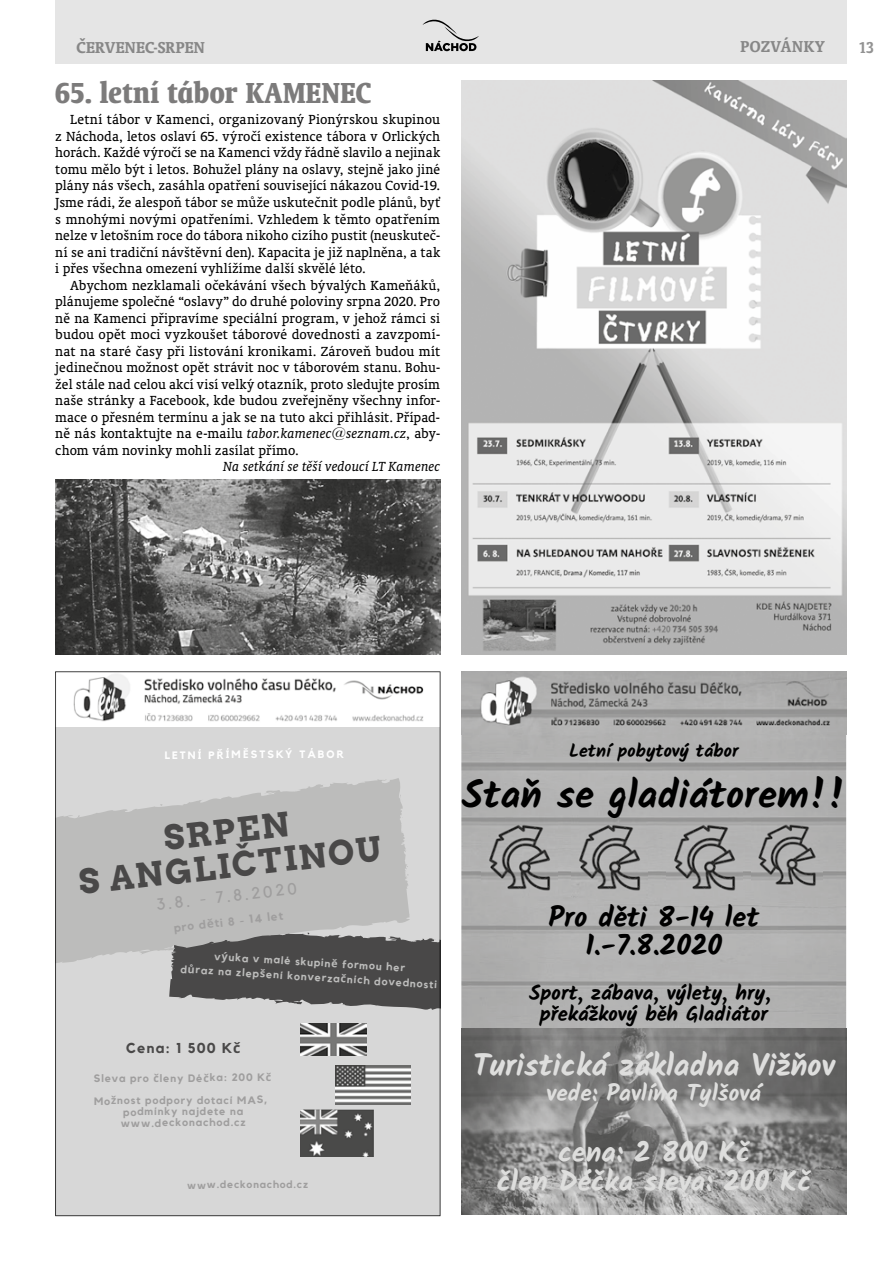
<style>
.page{position:relative;width:893px;height:1263px;background:#fff}
.page>*{position:absolute;margin:0;border:0;box-sizing:border-box;transform-origin:0 0}
.t1{font:700 38.85px "Kalam";color:#000}
.t2{font:700 33.6px/34.2px "Arvo";color:#494848;text-align:center}
.t3{font:700 condensed 33px "Oranda AT";letter-spacing:.015em;color:#7c7b7b;scale:.95 1}
.t4{font:700 31.05px "Kalam";color:#dededd}
.t5{font:700 28.5px/28.2px "Kalam";color:#dededd;text-align:center}
.t6{font:700 28.5px/28.2px "Kalam";color:#000;text-align:center}
.t7{font:700 23.25px "Kalam";color:#dededd}
.t8{font:700 20.7px/20.7px "Kalam";color:#000;text-align:center}
.t9{font:700 18.15px "Kalam";color:#000}
.t10{font:700 18px "Oranda AT";letter-spacing:.015em;color:#878787}
.t11{font:700 18px "Oranda AT";letter-spacing:.035em;color:#878787}
.t12{font:700 18px "Oranda AT";color:#929292;scale:.9 1}
.t13{font:16.2px "Kollektif";color:#9f9e9e}
.t14{font:15px/16.5px "Oranda AT";letter-spacing:.01em;color:#000;text-align:justify}
.t15{font:italic 15px "Oranda AT";letter-spacing:.005em;color:#000}
.t16{font:700 14.25px "Kollektif";letter-spacing:.07em;color:#494848}
.t17{font:700 11.7px "Kollektif";color:#9f9e9e}
.t18{font:700 10.65px/22.2px "Kollektif";letter-spacing:.07em;color:#9f9e9e}
.t19{font:700 10.65px/14.7px "Kollektif";color:#bcbcbb;text-align:center}
.t20{font:700 10.65px "Kollektif";letter-spacing:.18em;color:#fff}
.t21{font:700 10.35px "Kollektif";letter-spacing:.07em;color:#9f9e9e}
.s1{font-style:italic}
.s2{font-family:"Noto Sans"}
</style>
<div class="page">
<div style="left:55px;top:0;width:792px;height:64px;background:#e5e5e5"></div>
<svg style="left:422px;top:19px;width:57px;height:32px"></svg>
<img style="left:461px;top:81px;width:385px;height:574px">
<svg style="left:55px;top:671px;width:385px;height:545px;background:#c2c2c2"></svg>
<img style="left:461px;top:671px;width:385px;height:63px">
<img style="left:461px;top:1028px;width:385px;height:186px">
<img style="left:482px;top:820px;width:75px;height:75px">
<img style="left:752px;top:820px;width:70px;height:70px">
<img style="left:572px;top:820px;width:75px;height:75px">
<img style="left:667px;top:820px;width:75px;height:75px">
<img style="left:55px;top:479px;width:385px;height:176px">
<p class="t10" style="left:77px;top:37px;width:130px">ČERVENEC-SRPEN</p>
<p class="t11" style="left:741px;top:36px;width:86px">POZVÁNKY</p>
<p class="t12" style="left:859px;top:37px;width:18px">13</p>
<h3 class="t3" style="left:55px;top:73px;width:334px">65. letní tábor KAMENEC</h3>
<p class="t14" style="left:55px;top:111px;width:386px;text-indent:15px">Letní tábor v Kamenci, organizovaný Pionýrskou skupinou z Náchoda, letos oslaví 65. výročí existence tábora v Orlických horách. Každé výročí se na Kamenci vždy řádně slavilo a nejinak tomu mělo být i letos. Bohužel plány na oslavy, stejně jako jiné plány nás všech, zasáhla opatření související nákazou Covid-19.<br>Jsme rádi, že alespoň tábor se může uskutečnit podle plánů, byť s mnohými novými opatřeními. Vzhledem k těmto opatřením nelze v letošním roce do tábora nikoho cizího pustit (neuskuteč&shy;ní se ani tradiční návštěvní den). Kapacita je již naplněna, a tak i přes všechna omezení vyhlížíme další skvělé léto.</p>
<p class="t14" style="left:55px;top:276px;width:386px;text-indent:15px">Abychom nezklamali očekávání všech bývalých Kameňáků, plánujeme společné “oslavy” do druhé poloviny srpna 2020. Pro ně na Kamenci připravíme speciální program, v jehož rámci si budou opět moci vyzkoušet táborové dovednosti a zavzpomí&shy;nat na staré časy při listování kronikami. Zároveň budou mít jedinečnou možnost opět strávit noc v táborovém stanu. Bohu&shy;žel stále nad celou akcí visí velký otazník, proto sledujte prosím naše stránky a Facebook, kde budou zveřejněny všechny infor&shy;mace o přesném termínu a jak se na tuto akci přihlásit. Případ&shy;ně nás kontaktujte na e-mailu <span class="s1">tabor.kamenec@seznam.cz</span>, aby&shy;chom vám novinky mohli zasílat přímo.</p>
<p class="t15" style="left:223px;top:458px;width:218px">Na setkání se těší vedoucí LT Kamenec</p>
<p class="t20" style="left:165px;top:748px;width:181px">LETNÍ P<span class="s2">Ř</span>ÍM<span class="s2">Ě</span>STSK<span class="s2">Ý</span> TÁBOR</p>
<h2 class="t2" style="left:74px;top:830px;width:306px;rotate:-6deg">SRPEN<br>S ANGLIČTINOU</h2>
<p class="t13" style="left:156px;top:894px;width:143px;rotate:-6deg">3.8. - 7.8.2020</p>
<p class="t17" style="left:173px;top:921px;width:111px;rotate:-6deg">pro d<span class="s2">ě</span>ti 8 - 14 let</p>
<p class="t19" style="left:182px;top:946px;width:258px;rotate:4deg">v<span class="s2">ý</span>uka v malé skupin<span class="s2">ě</span> formou her<br>d<span class="s2">ů</span>raz na zlep<span class="s2">š</span>ení konverza<span class="s2">č</span>ních dovednosti</p>
<p class="t16" style="left:126px;top:1040px;width:116px">Cena: 1 500 K<span class="s2">č</span></p>
<p class="t18" style="left:94px;top:1067px;width:179px">Sleva pro <span class="s2">č</span>leny Dé<span class="s2">č</span>ka: 200 K<span class="s2">č<br></span>Mo<span class="s2">ž</span>nost podpory dotací MAS,</p>
<p class="t18" style="left:121px;top:1106px;width:127px;line-height:11.1px">podmínky najdete na www.deckonachod.cz</p>
<p class="t21" style="left:187px;top:1178px;width:123px">www.deckonachod.cz</p>
<p class="t9" style="left:569px;top:740px;width:171px">Letní pobytový tábor</p>
<h1 class="t1" style="left:462px;top:772px;width:386px">Staň se gladiátorem!!</h1>
<h3 class="t6" style="left:549px;top:903px;width:212px">Pro děti 8-14 let<br>1.-7.8.2020</h3>
<h3 class="t8" style="left:529px;top:983px;width:243px">Sport, zábava, výlety, hry, překážkový běh Gladiátor</h3>
<h3 class="t4" style="left:473px;top:1047px;width:363px">Turistická základna Vižňov</h3>
<h3 class="t7" style="left:547px;top:1080px;width:216px">vede: Pavlína Tylšová</h3>
<h3 class="t5" style="left:496px;top:1138px;width:316px">cena: 2 800 Kč<br>člen Déčka sleva: 200 Kč</h3>
</div>
